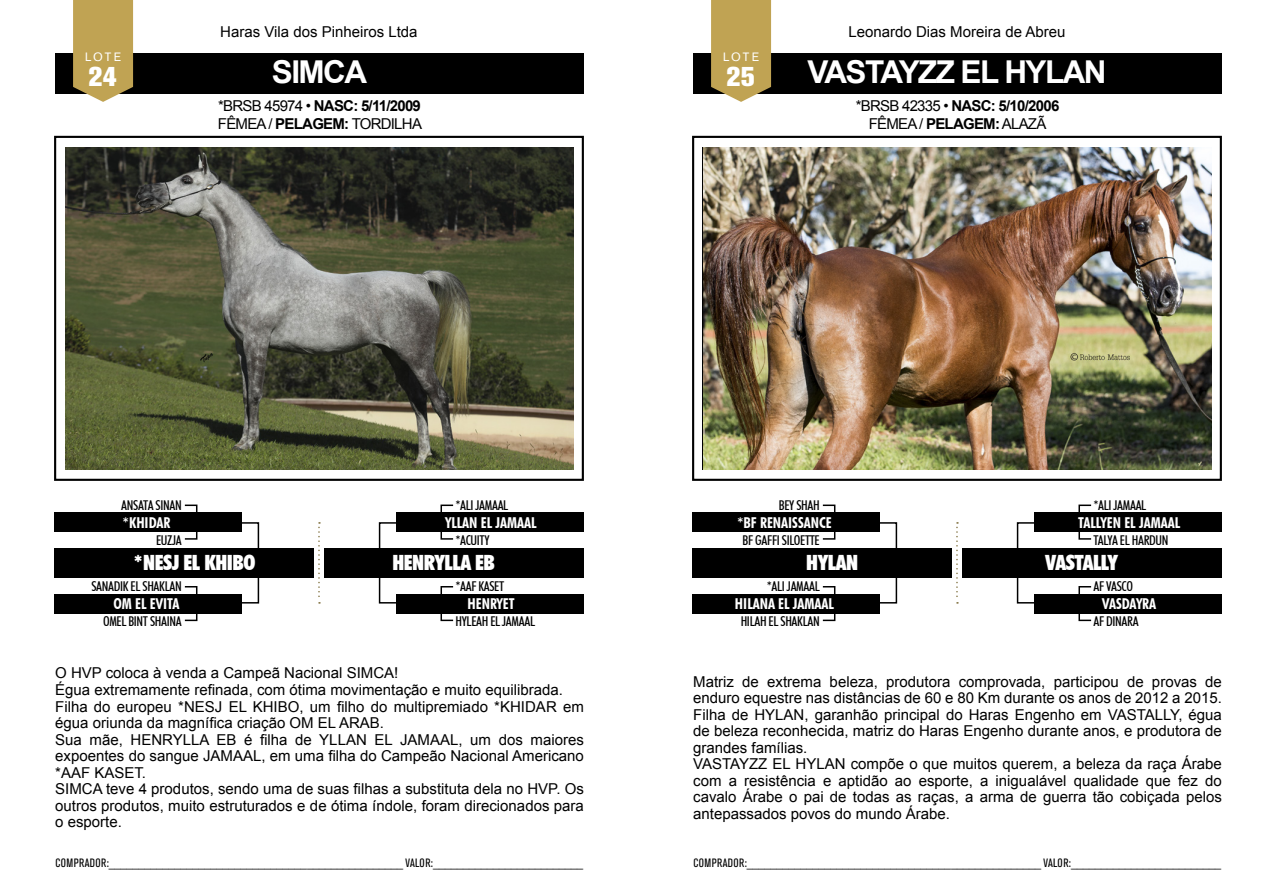
<style>
.page{position:relative;width:1276px;height:893px;background:#fff}
.page>*{position:absolute;margin:0;border:0;box-sizing:border-box;transform-origin:0 0}
.t1{font:700 31.5px "Arial";letter-spacing:-.05em;color:#fff}
.t2{font:800 27px "Akzidenz Grotesk Pro";color:#fff}
.t3{font:900 condensed 21px "Futura BT";letter-spacing:-.025em;color:#fff}
.t4{font:15px/16.5px "Arial";color:#000}
.t5{font:15px/18px "Arial";letter-spacing:-.05em;color:#000}
.t6{font:700 condensed 15px "Futura BT";color:#fff}
.t7{font:500 condensed 13.5px "Futura BT";letter-spacing:-.025em;color:#000}
.t8{font:condensed 12px "Akzidenz Grotesk Pro";letter-spacing:.025em;color:#000}
.t9{font:12px "Akzidenz Grotesk Pro";letter-spacing:.16em;color:#fff}
.s1{font-weight:700}
</style>
<div class="page">
<div style="left:54px;top:136px;width:530px;height:345px;border:2px solid #000"></div>
<div style="left:241px;top:522px;width:18px;height:82px;border:2px solid #000"></div>
<div style="left:54px;top:548px;width:259px;height:30px;background:#000"></div>
<div style="left:184px;top:586px;width:13px;height:35px;border:2px solid #000"></div>
<div style="left:54px;top:594px;width:187px;height:19px;background:#000"></div>
<div style="left:184px;top:505px;width:13px;height:35px;border:2px solid #000"></div>
<div style="left:54px;top:512px;width:187px;height:20px;background:#000"></div>
<div style="left:379px;top:522px;width:18px;height:82px;border:2px solid #000"></div>
<div style="left:324px;top:548px;width:260px;height:30px;background:#000"></div>
<div style="left:440px;top:586px;width:14px;height:35px;border:2px solid #000"></div>
<div style="left:397px;top:594px;width:187px;height:19px;background:#000"></div>
<div style="left:440px;top:505px;width:14px;height:35px;border:2px solid #000"></div>
<div style="left:397px;top:512px;width:187px;height:20px;background:#000"></div>
<svg style="left:318px;top:522px;width:2px;height:82px"></svg>
<div style="left:55px;top:53px;width:528px;height:40px;background:#000"></div>
<svg style="left:73px;top:0;width:60px;height:102px;background:#c0a55b"></svg>
<div style="left:692px;top:136px;width:530px;height:345px;border:2px solid #000"></div>
<div style="left:879px;top:522px;width:18px;height:82px;border:2px solid #000"></div>
<div style="left:692px;top:548px;width:259px;height:30px;background:#000"></div>
<div style="left:822px;top:586px;width:13px;height:35px;border:2px solid #000"></div>
<div style="left:692px;top:594px;width:187px;height:19px;background:#000"></div>
<div style="left:822px;top:505px;width:13px;height:35px;border:2px solid #000"></div>
<div style="left:692px;top:512px;width:187px;height:20px;background:#000"></div>
<div style="left:1017px;top:522px;width:18px;height:82px;border:2px solid #000"></div>
<div style="left:962px;top:548px;width:260px;height:30px;background:#000"></div>
<div style="left:1078px;top:586px;width:14px;height:35px;border:2px solid #000"></div>
<div style="left:1035px;top:594px;width:187px;height:19px;background:#000"></div>
<div style="left:1078px;top:505px;width:14px;height:35px;border:2px solid #000"></div>
<div style="left:1035px;top:512px;width:187px;height:20px;background:#000"></div>
<svg style="left:956px;top:522px;width:2px;height:82px"></svg>
<div style="left:693px;top:53px;width:528px;height:40px;background:#000"></div>
<svg style="left:711px;top:0;width:60px;height:102px;background:#c0a55b"></svg>
<img style="left:66px;top:147px;width:507px;height:322px">
<img style="left:703px;top:147px;width:508px;height:322px">
<p class="t9" style="left:85px;top:49px;width:37px">LOTE</p>
<h2 class="t2" style="left:89px;top:60px;width:30px">24</h2>
<p class="t4" style="left:220px;top:24px;width:199px">Haras Vila dos Pinheiros Ltda</p>
<h1 class="t1" style="left:272px;top:51px;width:74px">SIMCA</h1>
<p class="t5" style="left:218px;top:97px;width:205px">*BRSB 45974 • <span class="s1">NASC: 5/11/2009<br></span>Fêmea / <span class="s1">PELAGEM:</span> TORDILHA</p>
<p class="t9" style="left:723px;top:49px;width:37px">LOTE</p>
<h2 class="t2" style="left:726px;top:60px;width:30px">25</h2>
<p class="t4" style="left:848px;top:24px;width:218px">Leonardo Dias Moreira de Abreu</p>
<h1 class="t1" style="left:807px;top:51px;width:38px">VASTA</h1>
<h1 class="t1" style="left:898px;top:51px;width:209px">YZZ EL HYLAN</h1>
<p class="t5" style="left:855px;top:97px;width:205px;text-align:center">*BRSB 42335 • <span class="s1">NASC: 5/10/2006<br></span>Fêmea / <span class="s1">PE LAGEM:</span> ALAZÃ</p>
<p class="t7" style="left:121px;top:497px;width:62px">ANSATA SINAN</p>
<p class="t7" style="left:156px;top:532px;width:27px">EUZJA</p>
<p class="t6" style="left:123px;top:513px;width:49px">*KHIDAR</p>
<h3 class="t3" style="left:133px;top:549px;width:123px">*NESJ EL KHIBO</h3>
<p class="t6" style="left:113px;top:595px;width:68px">OM EL EVITA</p>
<p class="t7" style="left:91px;top:578px;width:92px">SANADIK EL SHAKLAN</p>
<p class="t7" style="left:103px;top:613px;width:80px">OMEL BINT SHAINA</p>
<p class="t7" style="left:455px;top:497px;width:54px">*ALI JAMAAL</p>
<p class="t7" style="left:455px;top:532px;width:36px">*ACUITY</p>
<p class="t6" style="left:445px;top:513px;width:92px">YLLAN EL JAMAAL</p>
<h3 class="t3" style="left:392px;top:549px;width:104px">HENRYLLA EB</h3>
<p class="t6" style="left:467px;top:594px;width:49px">HENRYET</p>
<p class="t7" style="left:455px;top:578px;width:50px">*AAF KASET</p>
<p class="t7" style="left:455px;top:613px;width:81px">HYLEAH EL JAMAAL</p>
<p class="t4" style="left:55px;top:665px;width:530px">O HVP coloca à venda a Campeã Nacional SIMCA!<br>Égua extremamente refinada, com ótima movimentação e muito equilibrada.<br>Filha do europeu *NESJ EL KHIBO, um filho do multipremiado *KHIDAR em égua oriunda da magnífica criação OM EL ARAB.<br>Sua mãe, HENRYLLA EB é filha de YLLAN EL JAMAAL, um dos maiores expoentes do sangue JAMAAL, em uma filha do Campeão Nacional Americano *AAF KASET.<br>SIMCA teve 4 produtos, sendo uma de suas filhas a substituta dela no HVP. Os outros produtos, muito estruturados e de ótima índole, foram direcionados para o esporte.</p>
<p class="t8" style="left:56px;top:855px;width:529px">COMPRADOR:_________________________________________________ VALOR:_________________________</p>
<p class="t7" style="left:779px;top:497px;width:42px">BEY SHAH</p>
<p class="t7" style="left:742px;top:532px;width:79px">BF GAFFI SILOETTE</p>
<p class="t6" style="left:737px;top:513px;width:96px">*BF RENAISSANCE</p>
<h3 class="t3" style="left:806px;top:549px;width:53px">HYLAN</h3>
<p class="t6" style="left:735px;top:595px;width:100px">HILANA EL JAMAAL</p>
<p class="t7" style="left:767px;top:578px;width:54px">*ALI JAMAAL</p>
<p class="t7" style="left:740px;top:613px;width:81px">HILAH EL SHAKLAN</p>
<p class="t7" style="left:1093px;top:497px;width:54px">*ALI JAMAAL</p>
<p class="t7" style="left:1093px;top:532px;width:77px">TALYA EL HARDUN</p>
<p class="t6" style="left:1078px;top:513px;width:103px">TALLYEN EL JAMAAL</p>
<h3 class="t3" style="left:1045px;top:549px;width:74px">VASTALLY</h3>
<p class="t6" style="left:1102px;top:594px;width:55px">VASDAYRA</p>
<p class="t7" style="left:1093px;top:578px;width:41px">AF VASCO</p>
<p class="t7" style="left:1093px;top:613px;width:47px">AF DINARA</p>
<p class="t4" style="left:693px;top:673px;width:530px">Matriz de extrema beleza, produtora comprovada, participou de provas de enduro equestre nas distâncias de 60 e 80 Km durante os anos de 2012 a 2015.<br>Filha de HYLAN, garanhão principal do Haras Engenho em VASTALLY, égua de beleza reconhecida, matriz do Haras Engenho durante anos, e produtora de grandes famílias.<br>VASTAYZZ EL HYLAN compõe o que muitos querem, a beleza da raça Árabe com a resistência e aptidão ao esporte, a inigualável qualidade que fez do cavalo Árabe o pai de todas as raças, a arma de guerra tão cobiçada pelos antepassados povos do mundo Árabe.</p>
<p class="t8" style="left:693px;top:855px;width:529px">COMPRADOR:_________________________________________________ VALOR:_________________________</p>
</div>
